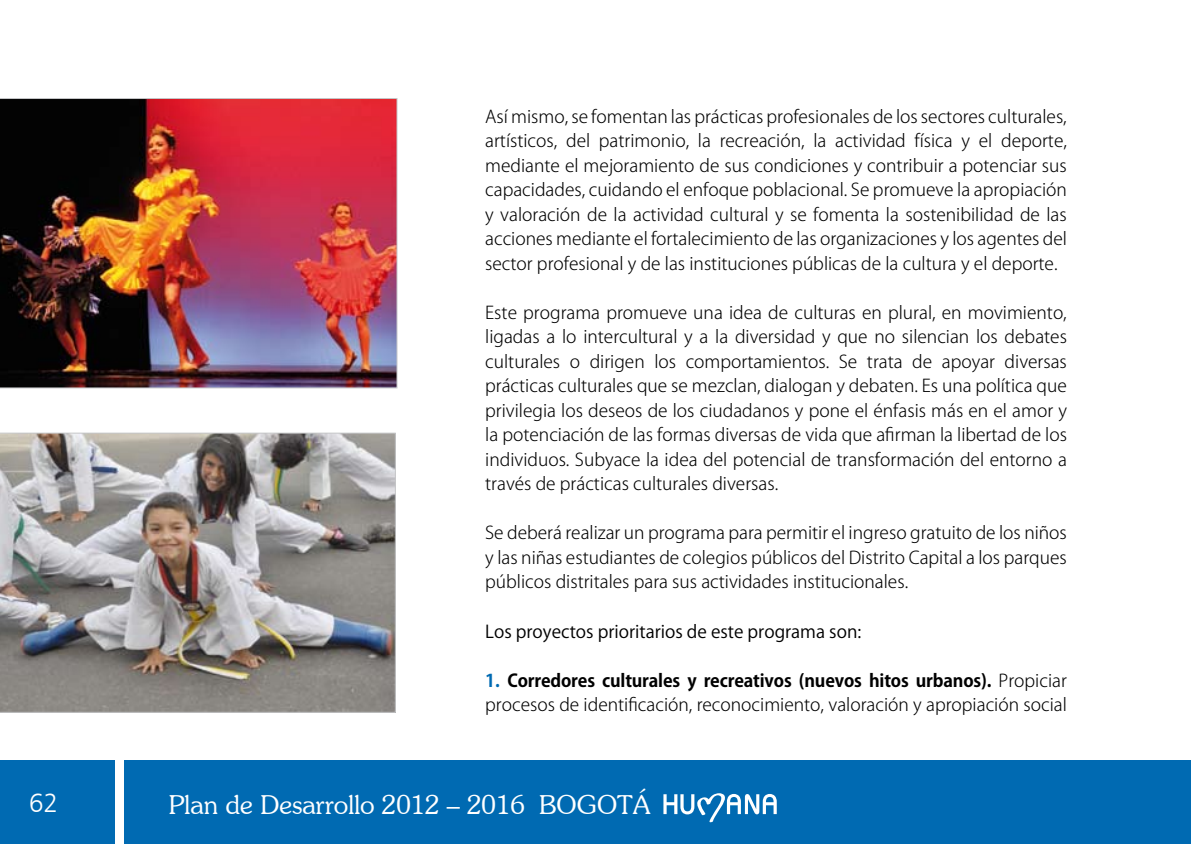
<style>
.page{position:relative;width:1191px;height:844px;background:#fff}
.page>*{position:absolute;margin:0;border:0;box-sizing:border-box;transform-origin:0 0}
.t1{font:300 26.25px "Souvenir IT Cby BT";color:#fff}
.t2{font:26.25px "Humanist 777 BT Light B";color:#fff}
.t3{font:300 17.5px/24.5px "Koz Go Pr 6 N";color:#000;text-align:justify}
.t4{font:17.5px "Koz Go Pr 6 N";color:#000}
.s1{font-weight:700;color:#006ab2}
.s2{font-weight:700}
</style>
<div class="page">
<div style="left:124px;top:759px;width:1067px;height:84px;background:#006ab2"></div>
<div style="left:0;top:759px;width:114px;height:84px;background:#006ab2"></div>
<svg style="left:663px;top:793px;width:113px;height:29px"></svg>
<img style="left:0;top:98px;width:397px;height:290px">
<img style="left:0;top:432px;width:396px;height:280px">
<p class="t3" style="left:485px;top:104px;width:583px">Así mismo, se fomentan las prácticas profesionales de los sectores culturales, artísticos, del patrimonio, la recreación, la actividad física y el deporte, mediante el mejoramiento de sus condiciones y contribuir a potenciar sus capacidades, cuidando el enfoque poblacional. Se promueve la apropiación y valoración de la actividad cultural y se fomenta la sostenibilidad de las acciones mediante el fortalecimiento de las organizaciones y los agentes del sector profesional y de las instituciones públicas de la cultura y el deporte.</p>
<p class="t3" style="left:485px;top:300px;width:583px">Este programa promueve una idea de culturas en plural, en movimiento, ligadas a lo intercultural y a la diversidad y que no silencian los debates culturales o dirigen los comportamientos. Se trata de apoyar diversas prácticas culturales que se mezclan, dialogan y debaten. Es una política que privilegia los deseos de los ciudadanos y pone el énfasis más en el amor y la potenciación de las formas diversas de vida que afirman la libertad de los individuos. Subyace la idea del potencial de transformación del entorno a través de prácticas culturales diversas.</p>
<p class="t3" style="left:485px;top:521px;width:583px">Se deberá realizar un programa para permitir el ingreso gratuito de los niños y las niñas estudiantes de colegios públicos del Distrito Capital a los parques públicos distritales para sus actividades institucionales.</p>
<p class="t4" style="left:485px;top:621px;width:377px">Los proyectos prioritarios de este programa son:</p>
<p class="t3" style="left:485px;top:668px;width:583px"><span class="s1">1.</span> <span class="s2">Corredores culturales y recreativos (nuevos hitos urbanos).</span> Propiciar procesos de identificación, reconocimiento, valoración y apropiación social</p>
<p class="t2" style="left:29px;top:786px;width:31px">62</p>
<p class="t1" style="left:169px;top:788px;width:483px">Plan de Desarrollo 2012 – 2016 BOGOTÁ</p>
</div>
